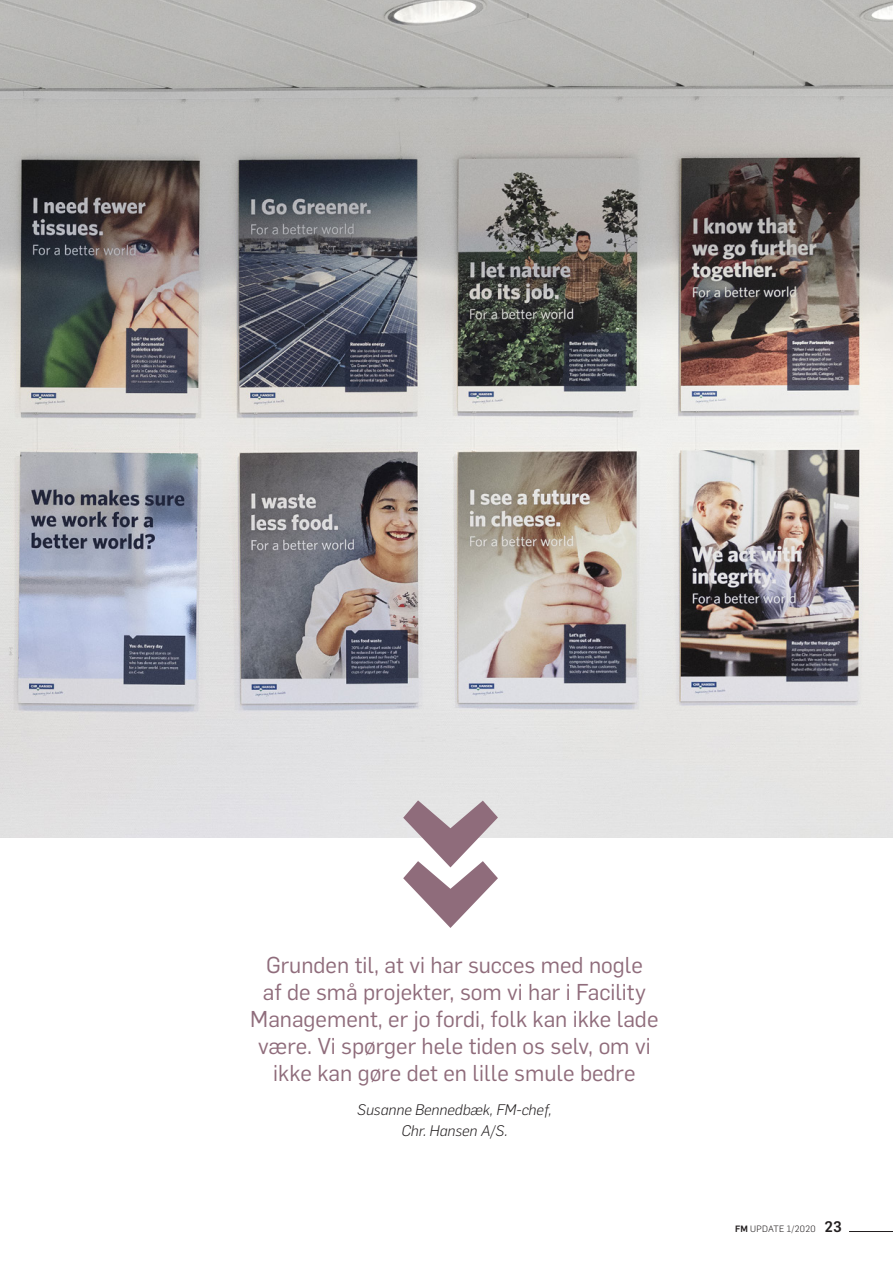
<style>
.page{position:relative;width:893px;height:1263px;background:#fff}
.page>*{position:absolute;margin:0;border:0;box-sizing:border-box;transform-origin:0 0}
.t1{font:22.5px/27px "Flama";color:#8f6c7b;text-align:center}
.t2{font:italic 300 15px/21px "Flama";color:#231f20;text-align:center}
.t3{font:300 9px "Flama";letter-spacing:.03em;color:#231f20}
.s1{font-weight:500}
.s2{font-weight:500;font-size:15px}
</style>
<div class="page">
<hr style="left:849px;top:1231px;width:44px;height:1px;background:#231f20">
<img style="left:0;top:0;width:893px;height:838px">
<svg style="left:403px;top:800px;width:95px;height:128px"></svg>
<p class="t1" style="left:250px;top:950px;width:410px">Grunden til, at vi har succes med nogle<br>af de små projekter, som vi har i Facility Management, er jo fordi, folk kan ikke lade være. Vi spørger hele tiden os selv, om vi ikke kan gøre det en lille smule bedre</p>
<p class="t2" style="left:357px;top:1098px;width:196px">Susanne Bennedbæk, FM-chef,<br>Chr. Hansen A/S.</p>
<p class="t3" style="left:735px;top:1222px;width:108px"><span class="s1">FM</span> UPDATE 1/2020 <span class="s2">23</span></p>
</div>
